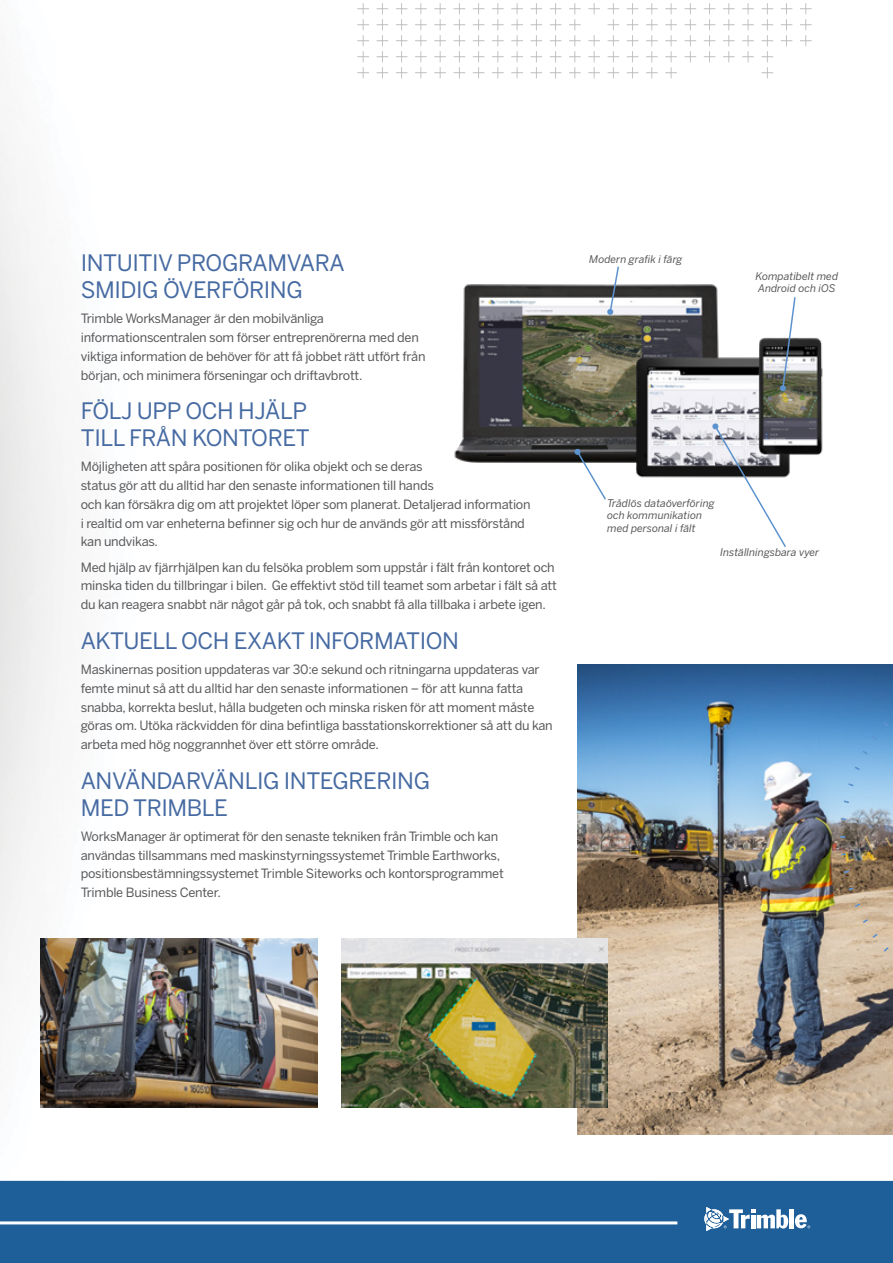
<style>
.page{position:relative;width:893px;height:1263px;background:#fff}
.page>*{position:absolute;margin:0;border:0;box-sizing:border-box;transform-origin:0 0}
.t1{font:22.5px/27px "Benton Sans";letter-spacing:-.02em;color:#466aa2}
.t2{font:12.75px/18.8px "Benton Sans";letter-spacing:-.02em;color:#59595b}
.t3{font:italic 10.5px/12.6px "Benton Sans";color:#59595b}
</style>
<div class="page">
<img style="left:454px;top:284px;width:369px;height:194px">
<img style="left:577px;top:664px;width:316px;height:470px">
<img style="left:0;top:130px;width:202px;height:1051px">
<svg style="left:884px;top:947px;width:5px;height:5px"></svg>
<svg style="left:872px;top:933px;width:6px;height:5px"></svg>
<svg style="left:863px;top:919px;width:5px;height:4px"></svg>
<svg style="left:855px;top:903px;width:5px;height:4px"></svg>
<svg style="left:848px;top:887px;width:6px;height:4px"></svg>
<svg style="left:844px;top:870px;width:5px;height:3px"></svg>
<svg style="left:841px;top:853px;width:5px;height:3px"></svg>
<svg style="left:844px;top:800px;width:5px;height:3px"></svg>
<svg style="left:848px;top:783px;width:6px;height:3px"></svg>
<svg style="left:854px;top:766px;width:6px;height:4px"></svg>
<svg style="left:862px;top:750px;width:6px;height:5px"></svg>
<svg style="left:872px;top:735px;width:5px;height:5px"></svg>
<svg style="left:883px;top:722px;width:5px;height:5px"></svg>
<svg style="left:607px;top:266px;width:13px;height:49px"></svg>
<svg style="left:780px;top:296px;width:17px;height:95px"></svg>
<svg style="left:712px;top:423px;width:75px;height:124px"></svg>
<svg style="left:574px;top:449px;width:33px;height:51px"></svg>
<img style="left:342px;top:938px;width:266px;height:169px">
<svg style="left:357px;top:3px;width:455px;height:75px"></svg>
<div style="left:0;top:1181px;width:893px;height:82px;background:#1e5f9a"></div>
<hr style="left:0;top:1221px;width:677px;height:3px;background:#fff">
<div style="left:789px;top:1209px;width:5px;height:19px;background:#fff"></div>
<svg style="left:704px;top:1207px;width:84px;height:24px"></svg>
<svg style="left:795px;top:1214px;width:15px;height:14px"></svg>
<img style="left:40px;top:938px;width:277px;height:169px">
<h1 class="t1" style="left:81px;top:250px;width:265px">INTUITIV PROGRAMVARA<br>SMIDIG ÖVERFÖRING</h1>
<p class="t2" style="left:81px;top:309px;width:346px">Trimble WorksManager är den mobilvänliga informationscentralen som förser entreprenörerna med den viktiga information de behöver för att få jobbet rätt utfört från början, och minimera förseningar och driftavbrott.</p>
<h1 class="t1" style="left:81px;top:398px;width:230px">FÖLJ UPP OCH HJÄLP<br>TILL FRÅN KONTORET</h1>
<p class="t2" style="left:81px;top:457px;width:451px">Möjligheten att spåra positionen för olika objekt och se deras<br>status gör att du alltid har den senaste informationen till hands<br>och kan försäkra dig om att projektet löper som planerat. Detaljerad information i realtid om var enheterna befinner sig och hur de används gör att missförstånd kan undvikas.</p>
<p class="t2" style="left:81px;top:558px;width:478px">Med hjälp av fjärrhjälpen kan du felsöka problem som uppstår i fält från kontoret och minska tiden du tillbringar i bilen. Ge effektivt stöd till teamet som arbetar i fält så att du kan reagera snabbt när något går på tok, och snabbt få alla tillbaka i arbete igen.</p>
<h1 class="t1" style="left:81px;top:627px;width:380px">AKTUELL OCH EXAKT INFORMATION</h1>
<p class="t2" style="left:81px;top:660px;width:473px">Maskinernas position uppdateras var 30:e sekund och ritningarna uppdateras var femte minut så att du alltid har den senaste informationen – för att kunna fatta snabba, korrekta beslut, hålla budgeten och minska risken för att moment måste göras om. Utöka räckvidden för dina befintliga basstationskorrektioner så att du kan arbeta med hög noggrannhet över ett större område.</p>
<h1 class="t1" style="left:81px;top:767px;width:351px">ANVÄNDARVÄNLIG INTEGRERING<br>MED TRIMBLE</h1>
<p class="t2" style="left:81px;top:827px;width:425px">WorksManager är optimerat för den senaste tekniken från Trimble och kan användas tillsammans med maskinstyrningssystemet Trimble Earthworks, positionsbestämningssystemet Trimble Siteworks och kontorsprogrammet Trimble Business Center.</p>
<p class="t3" style="left:589px;top:253px;width:95px">Modern grafik i färg</p>
<p class="t3" style="left:755px;top:270px;width:84px">Kompatibelt med<br>Android och iOS</p>
<p class="t3" style="left:607px;top:496px;width:109px">Trådlös dataöverföring och kommunikation med personal i fält</p>
<p class="t3" style="left:720px;top:546px;width:101px">Inställningsbara vyer</p>
</div>
